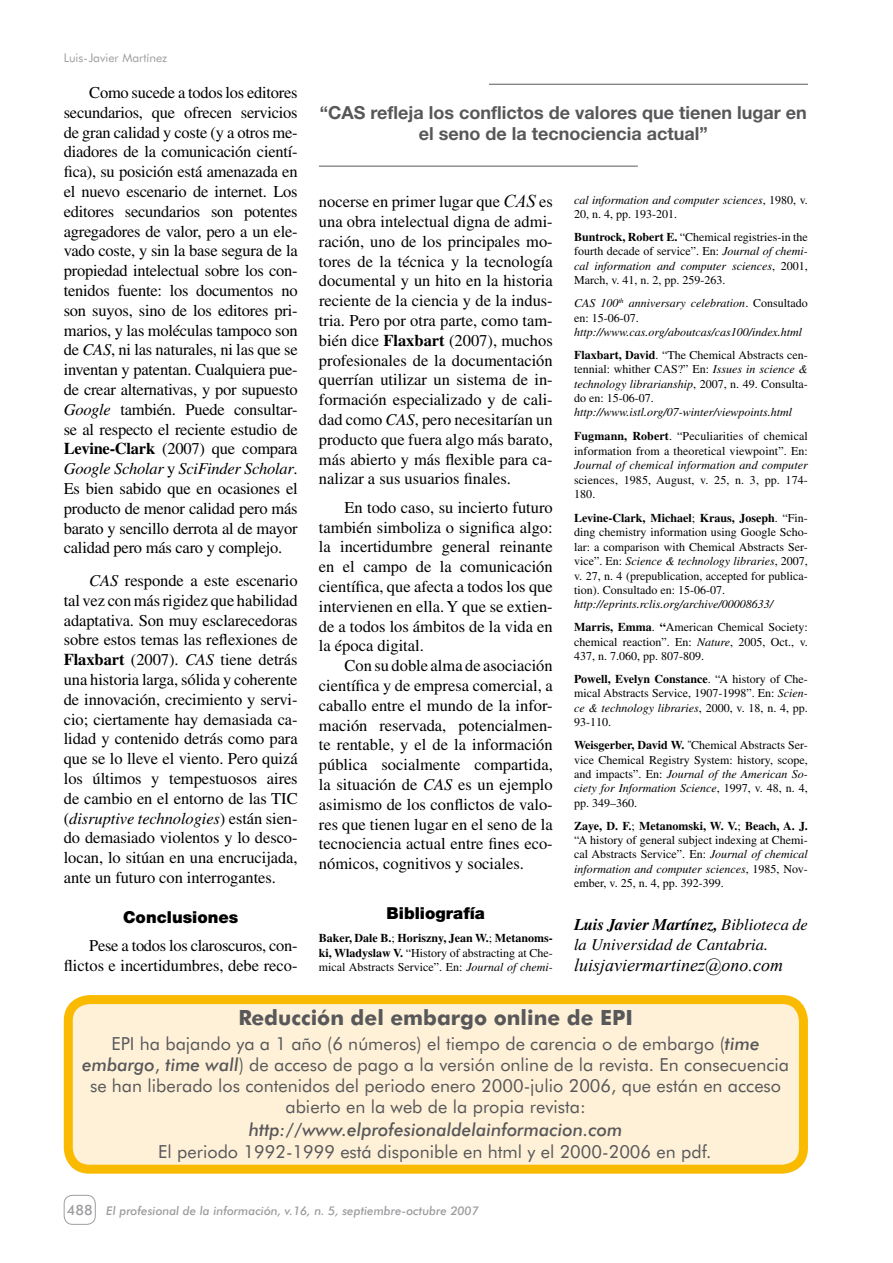
<style>
.page{position:relative;width:893px;height:1263px;background:#fff}
.page>*{position:absolute;margin:0;border:0;box-sizing:border-box;transform-origin:0 0}
.t1{font:700 21px "Futura BT";color:#58585a}
.t2{font:18px/21px "Futura BT";color:#58585a;text-align:center}
.t3{font:700 18px/21.6px "Helvetica Neue";color:#58585a;text-align:center}
.t4{font:italic 500 18px "Futura BT";color:#58585a}
.t5{font:italic 18px "Times New Roman";color:#000}
.t6{font:16.5px/19.8px "Times";color:#000;text-align:justify}
.t7{font:italic 16.5px/19.8px "Times";color:#000}
.t8{font:900 16.5px "Helvetica Neue";color:#000}
.t9{font:500 14.25px "Futura BT";color:#9c9d9f}
.t10{font:12px/14.4px "Times";color:#000;text-align:justify}
.t11{font:italic 12px/14.4px "Times";color:#000}
.t12{font:italic 500 12px "Futura BT";color:#9c9d9f}
.t13{font:12px "Futura BT";color:#9c9d9f}
.s1{font-style:italic}
.s2{font-weight:700}
.s3{font-family:"Times New Roman";font-style:italic;font-size:18px}
.s4{font-style:normal}
.s5{font-weight:700;font-style:normal}
.s6{font-weight:500;font-style:italic}
</style>
<div class="page">
<div style="left:64px;top:1195px;width:32px;height:30px;border:1px solid #9c9d9f;border-radius:9px"></div>
<hr style="left:489px;top:84px;width:319px;height:1px;background:#58585a">
<hr style="left:319px;top:166px;width:319px;height:1px;background:#58585a">
<div style="left:68px;top:999px;width:735px;height:170px;background:#fff1d8;border-radius:21px"></div>
<div style="left:64px;top:995px;width:744px;height:179px;border:9px solid #faba00;border-radius:21px"></div>
<p class="t13" style="left:64px;top:51px;width:105px">Luis-Javier Martínez</p>
<p class="t6" style="left:64px;top:82px;width:236px;text-indent:26px">Como sucede a todos los editores secundarios, que ofrecen servicios de gran calidad y coste (y a otros me&shy;diadores de la comunicación cientí&shy;fica), su posición está amenazada en el nuevo escenario de internet. Los editores secundarios son potentes agregadores de valor, pero a un ele&shy;vado coste, y sin la base segura de la propiedad intelectual sobre los con&shy;tenidos fuente: los documentos no son suyos, sino de los editores pri&shy;marios, y las moléculas tampoco son de <span class="s1">CAS</span>, ni las naturales, ni las que se inventan y patentan. Cualquiera pue&shy;de crear alternativas, y por supuesto <span class="s1">Google</span> también. Puede consultar&shy;se al respecto el reciente estudio de <span class="s2">Levine-Clark</span> (2007) que compara <span class="s1">Google Scholar</span> y <span class="s1">SciFinder Scholar</span>.<br>Es bien sabido que en ocasiones el producto de menor calidad pero más barato y sencillo derrota al de mayor calidad pero más caro y complejo.</p>
<p class="t6" style="left:64px;top:570px;width:235px;text-indent:26px"><span class="s1">CAS</span> responde a este escenario tal vez con más rigidez que habilidad adaptativa. Son muy esclarecedoras sobre estos temas las reflexiones de <span class="s2">Flaxbart</span> (2007). <span class="s1">CAS</span> tiene detrás una historia larga, sólida y coherente de innovación, crecimiento y servi&shy;cio; ciertamente hay demasiada ca&shy;lidad y contenido detrás como para que se lo lleve el viento. Pero quizá los últimos y tempestuosos aires de cambio en el entorno de las TIC (<span class="s1">disruptive technologies</span>) están sien&shy;do demasiado violentos y lo desco&shy;locan, lo sitúan en una encrucijada, ante un futuro con interrogantes.</p>
<p class="t8" style="left:123px;top:907px;width:117px">Conclusiones</p>
<p class="t6" style="left:64px;top:935px;width:235px;text-align:right">Pese a todos los claroscuros, con&shy;flictos e incertidumbres, debe reco-</p>
<p class="t3" style="left:320px;top:101px;width:488px">“CAS refleja los conflictos de valores que tienen lugar en el seno de la tecnociencia actual”</p>
<p class="t6" style="left:319px;top:192px;width:235px">nocerse en primer lugar que <span class="s3">CAS</span> es una obra intelectual digna de admi&shy;ración, uno de los principales mo&shy;tores de la técnica y la tecnología documental y un hito en la historia reciente de la ciencia y de la indus&shy;tria. Pero por otra parte, como tam&shy;bién dice <span class="s2">Flaxbart</span> (2007), muchos profesionales de la documentación querrían utilizar un sistema de in&shy;formación especializado y de cali&shy;dad como <span class="s1">CAS</span>, pero necesitarían un producto que fuera algo más barato, más abierto y más flexible para ca&shy;nalizar a sus usuarios finales.</p>
<p class="t6" style="left:319px;top:497px;width:235px;text-indent:26px">En todo caso, su incierto futuro también simboliza o significa algo: la incertidumbre general reinante en el campo de la comunicación científica, que afecta a todos los que intervienen en ella.Y que se extien&shy;de a todos los ámbitos de la vida en la época digital.</p>
<p class="t6" style="left:319px;top:656px;width:235px;text-indent:26px">Con su doble alma de asociación científica y de empresa comercial, a caballo entre el mundo de la infor&shy;mación reservada, potencialmen&shy;te rentable, y el de la información pública socialmente compartida, la situación de <span class="s1">CAS</span> es un ejemplo asimismo de los conflictos de valo&shy;res que tienen lugar en el seno de la tecnociencia actual entre fines eco&shy;nómicos, cognitivos y sociales.</p>
<p class="t8" style="left:387px;top:904px;width:100px">Bibliografía</p>
<p class="t10" style="left:319px;top:931px;width:235px"><span class="s2">Baker, Dale B.</span>; <span class="s2">Horiszny, Jean W.</span>; <span class="s2">Metanoms&shy;ki, Wladyslaw V.</span> “History of abstracting at Che&shy;mical Abstracts Service”. En: <span class="s1">Journal of chemi-</span></p>
<p class="t11" style="left:574px;top:193px;width:235px">cal information and computer sciences<span class="s4">, 1980, v.<br>20, n. 4, pp. 193-201.</span></p>
<p class="t10" style="left:574px;top:230px;width:235px"><span class="s2">Buntrock, Robert E.</span> “Chemical registries-in the fourth decade of service”. En: <span class="s1">Journal of chemi&shy;cal information and computer sciences</span>, 2001, March, v. 41, n. 2, pp. 259-263.</p>
<p class="t11" style="left:574px;top:296px;width:235px">CAS 100<sup>th</sup> anniversary celebration<span class="s4">. Consultado en: 15-06-07.</span></p>
<p class="t11" style="left:574px;top:320px;width:235px;line-height:23px">http://www.cas.org/aboutcas/cas100/index.html<br><span class="s5">Flaxbart, David</span><span class="s4">. “The Chemical Abstracts cen-</span></p>
<p class="t10" style="left:574px;top:362px;width:235px">tennial: whither CAS?” En: <span class="s1">Issues in science &amp; technology librarianship</span>, 2007, n. 49. Consulta&shy;do en: 15-06-07.</p>
<p class="t11" style="left:574px;top:400px;width:235px;line-height:24px">http://www.istl.org/07-winter/viewpoints.html<br><span class="s5">Fugmann, Robert</span><span class="s4">. “Peculiarities of chemical</span></p>
<p class="t10" style="left:574px;top:444px;width:235px">information from a theoretical viewpoint”. En:</p>
<p class="t11" style="left:574px;top:458px;width:235px">Journal of chemical information and computer</p>
<p class="t10" style="left:574px;top:472px;width:235px">sciences, 1985, August, v. 25, n. 3, pp. 174-<br>180.</p>
<p class="t10" style="left:574px;top:511px;width:235px"><span class="s2">Levine-Clark, Michael</span>; <span class="s2">Kraus, Joseph</span>. “Fin&shy;ding chemistry information using Google Scho&shy;lar: a comparison with Chemical Abstracts Ser&shy;vice”. En: <span class="s1">Science &amp; technology libraries</span>, 2007, v. 27, n. 4 (prepublication, accepted for publica&shy;tion). Consultado en: 15-06-07.</p>
<p class="t11" style="left:574px;top:593px;width:235px;line-height:23px">http://eprints.rclis.org/archive/00008633/<br><span class="s5">Marris, Emma</span><span class="s4">.</span> <span class="s5">“</span><span class="s4">American Chemical Society:</span></p>
<p class="t10" style="left:574px;top:634px;width:235px">chemical reaction”. En: <span class="s1">Nature</span>, 2005, Oct., v.<br>437, n. 7.060, pp. 807-809.</p>
<p class="t10" style="left:574px;top:672px;width:235px"><span class="s2">Powell, Evelyn Constance</span>. “A history of Che&shy;mical Abstracts Service, 1907-1998”. En: <span class="s1">Scien&shy;ce &amp; technology libraries</span>, 2000, v. 18, n. 4, pp.<br>93-110.</p>
<p class="t10" style="left:574px;top:738px;width:235px"><span class="s2">Weisgerber, David W.</span> <sup>“</sup>Chemical Abstracts Ser&shy;vice Chemical Registry System: history, scope, and impacts”. En: <span class="s1">Journal of the American So&shy;ciety for Information Science</span>, 1997, v. 48, n. 4, pp. 349–360.</p>
<p class="t10" style="left:574px;top:818px;width:235px"><span class="s2">Zaye, D. F.</span>; <span class="s2">Metanomski, W. V.</span>; <span class="s2">Beach, A. J. </span>“A history of general subject indexing at Chemi&shy;cal Abstracts Service”. En: <span class="s1">Journal of chemical information and computer sciences</span>, 1985, Nov&shy;ember, v. 25, n. 4, pp. 392-399.</p>
<p class="t7" style="left:574px;top:915px;width:235px"><span class="s2">Luis Javier Martínez,</span> Biblioteca de la Universidad de Cantabria.</p>
<p class="t5" style="left:574px;top:953px;width:211px">luisjaviermartinez@ono.com</p>
<p class="t1" style="left:238px;top:1005px;width:396px">Reducción del embargo online de EPI</p>
<p class="t2" style="left:82px;top:1033px;width:708px">EPI ha bajando ya a 1 año (6 números) el tiempo de carencia o de embargo (<span class="s6">time embargo</span>, <span class="s6">time wall</span>) de acceso de pago a la versión online de la revista. En consecuencia se han liberado los contenidos del periodo enero 2000-julio 2006, que están en acceso abierto en la web de la propia revista:</p>
<p class="t4" style="left:249px;top:1118px;width:375px">http://www.elprofesionaldelainformacion.com</p>
<p class="t2" style="left:158px;top:1141px;width:555px">El periodo 1992-1999 está disponible en html y el 2000-2006 en pdf.</p>
<p class="t9" style="left:67px;top:1201px;width:27px">488</p>
<p class="t12" style="left:106px;top:1203px;width:374px">El profesional de la información, v.16, n. 5, septiembre-octubre 2007</p>
</div>
